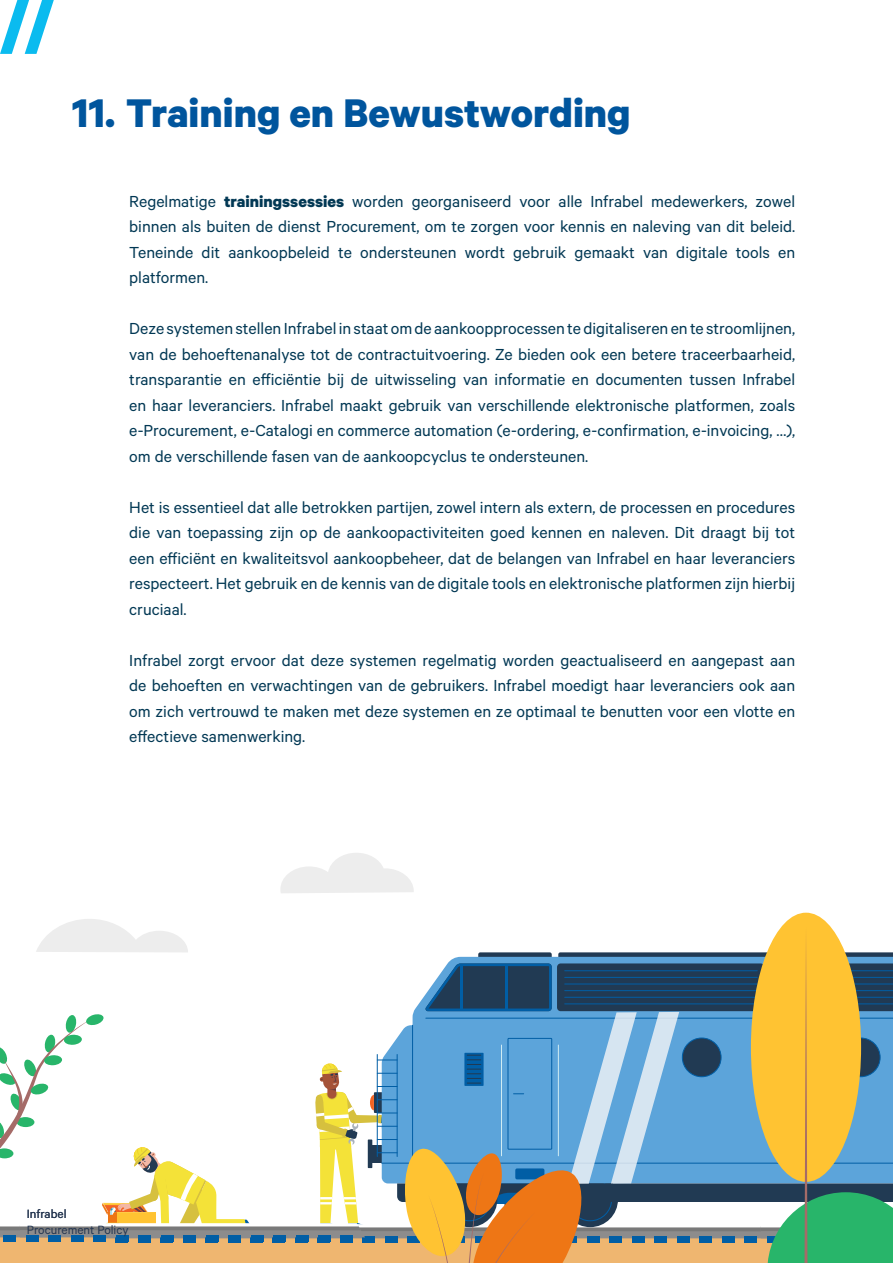
<style>
.page{position:relative;width:893px;height:1263px;background:#fff}
.page>*{position:absolute;margin:0;border:0;box-sizing:border-box;transform-origin:0 0}
.t1{font:700 45px "Calibre";color:#00559d}
.t2{font:18px/25.5px "Calibre";color:#023854;text-align:justify}
.t3{font:13.5px/16.2px "Calibre";color:#273852}
.s1{font-weight:700}
</style>
<div class="page">
<svg style="left:0;top:0;width:54px;height:54px"></svg>
<svg style="left:280px;top:853px;width:134px;height:40px"></svg>
<svg style="left:0;top:919px;width:893px;height:344px"></svg>
<h1 class="t1" style="left:72px;top:86px;width:560px">11. Training en Bewustwording</h1>
<p class="t2" style="left:129px;top:188px;width:667px">Regelmatige <span class="s1">trainingssessies</span> worden georganiseerd voor alle Infrabel medewerkers, zowel binnen als buiten de dienst Procurement, om te zorgen voor kennis en naleving van dit beleid.<br>Teneinde dit aankoopbeleid te ondersteunen wordt gebruik gemaakt van digitale tools en platformen.</p>
<p class="t2" style="left:129px;top:315px;width:667px">Deze systemen stellen Infrabel in staat om de aankoopprocessen te digitaliseren en te stroomlijnen, van de behoeftenanalyse tot de contractuitvoering. Ze bieden ook een betere traceerbaarheid, transparantie en efficiëntie bij de uitwisseling van informatie en documenten tussen Infrabel en haar leveranciers. Infrabel maakt gebruik van verschillende elektronische platformen, zoals e-Procurement, e-Catalogi en commerce automation (e-ordering, e-confirmation, e-invoicing, …), om de verschillende fasen van de aankoopcyclus te ondersteunen.</p>
<p class="t2" style="left:129px;top:494px;width:667px">Het is essentieel dat alle betrokken partijen, zowel intern als extern, de processen en procedures die van toepassing zijn op de aankoopactiviteiten goed kennen en naleven. Dit draagt bij tot een efficiënt en kwaliteitsvol aankoopbeheer, dat de belangen van Infrabel en haar leveranciers respecteert. Het gebruik en de kennis van de digitale tools en elektronische platformen zijn hierbij cruciaal.</p>
<p class="t2" style="left:129px;top:647px;width:667px">Infrabel zorgt ervoor dat deze systemen regelmatig worden geactualiseerd en aangepast aan de behoeften en verwachtingen van de gebruikers. Infrabel moedigt haar leveranciers ook aan om zich vertrouwd te maken met deze systemen en ze optimaal te benutten voor een vlotte en effectieve samenwerking.</p>
<p class="t3" style="left:27px;top:1205px;width:103px">Infrabel<br>Procurement Policy</p>
</div>
